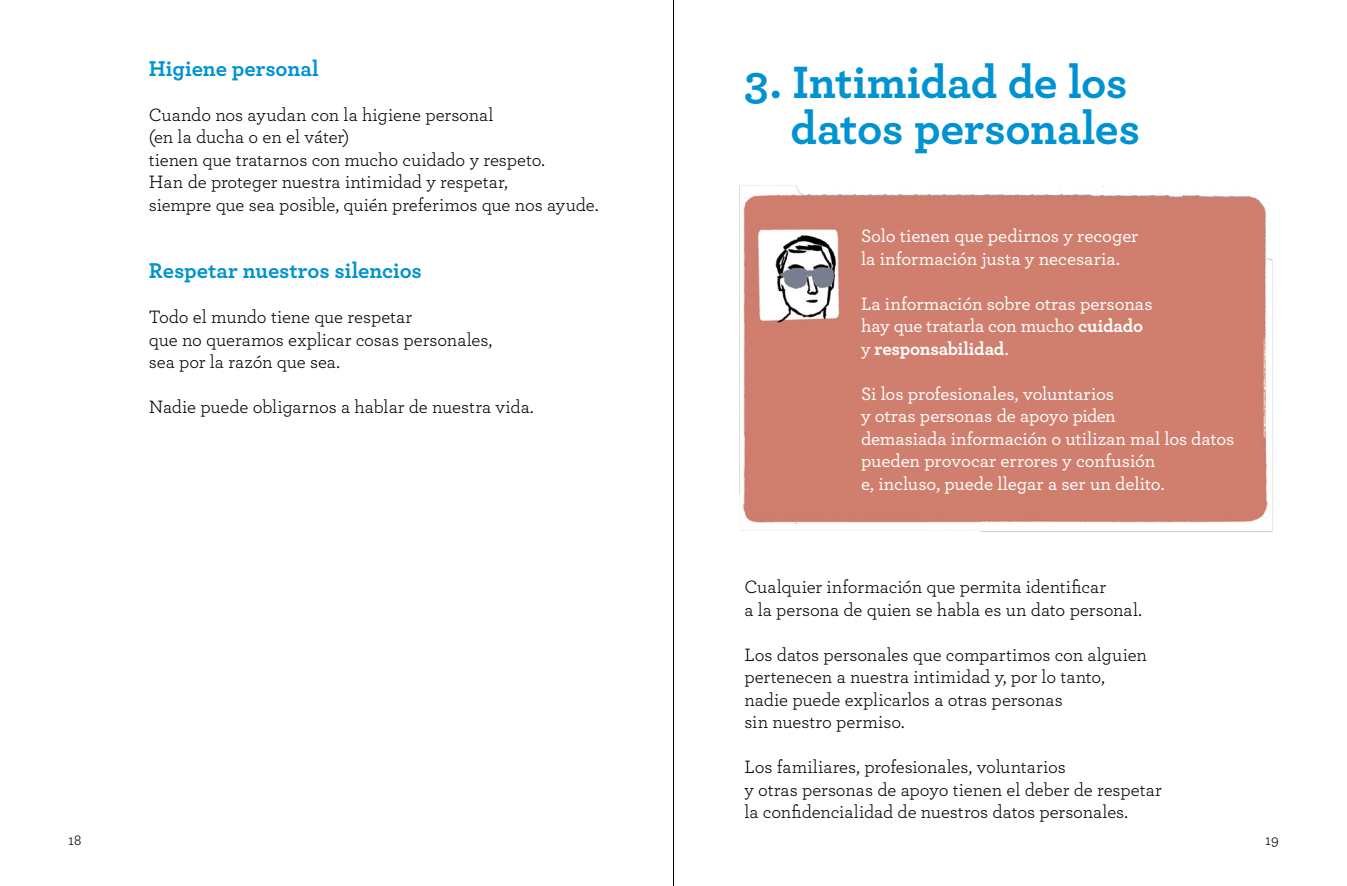
<style>
.page{position:relative;width:1347px;height:886px;background:#fff}
.page>*{position:absolute;margin:0;border:0;box-sizing:border-box;transform-origin:0 0}
.t1{font:700 47.5px/46.2px "Archer";letter-spacing:-.01em;color:#0093d1;text-align:right}
.t2{font:700 22.5px "Archer";color:#0093d1}
.t3{font:18.75px/22.5px "Archer";letter-spacing:-.005em;color:#000}
.t4{font:500 18.75px/22.5px "Archer";letter-spacing:-.005em;color:#fff}
.t5{font:15px "Archer";color:#000}
.s1{font-weight:700}
</style>
<div class="page">
<hr style="left:673px;top:0;width:1px;height:886px;background:#000">
<img style="left:739px;top:185px;width:534px;height:347px">
<p class="t2" style="left:149px;top:50px;width:171px">Higiene personal</p>
<p class="t3" style="left:149px;top:102px;width:451px">Cuando nos ayudan con la higiene personal<br>(en la ducha o en el váter)<br>tienen que tratarnos con mucho cuidado y respeto.<br>Han de proteger nuestra intimidad y respetar,<br>siempre que sea posible, quién preferimos que nos ayude.</p>
<p class="t2" style="left:149px;top:253px;width:274px">Respetar nuestros silencios</p>
<p class="t3" style="left:149px;top:305px;width:345px">Todo el mundo tiene que respetar<br>que no queramos explicar cosas personales, sea por la razón que sea.</p>
<p class="t3" style="left:149px;top:395px;width:386px">Nadie puede obligarnos a hablar de nuestra vida.</p>
<h1 class="t1" style="left:744px;top:56px;width:397px">3. Intimidad de los datos personales</h1>
<p class="t4" style="left:861px;top:224px;width:279px">Solo tienen que pedirnos y recoger la información justa y necesaria.</p>
<p class="t4" style="left:861px;top:291px;width:293px">La información sobre otras personas hay que tratarla con mucho <span class="s1">cuidado </span>y <span class="s1">responsabilidad</span>.</p>
<p class="t4" style="left:861px;top:381px;width:375px">Si los profesionales, voluntarios<br>y otras personas de apoyo piden<br>demasiada información o utilizan mal los datos pueden provocar errores y confusión<br>e, incluso, puede llegar a ser un delito.</p>
<p class="t3" style="left:744px;top:575px;width:399px">Cualquier información que permita identificar<br>a la persona de quien se habla es un dato personal.</p>
<p class="t3" style="left:744px;top:642px;width:404px">Los datos personales que compartimos con alguien pertenecen a nuestra intimidad y, por lo tanto, nadie puede explicarlos a otras personas<br>sin nuestro permiso.</p>
<p class="t3" style="left:744px;top:755px;width:419px">Los familiares, profesionales, voluntarios<br>y otras personas de apoyo tienen el deber de respetar la confidencialidad de nuestros datos personales.</p>
<p class="t5" style="left:68px;top:830px;width:15px">18</p>
<p class="t5" style="left:1265px;top:830px;width:15px">19</p>
</div>
